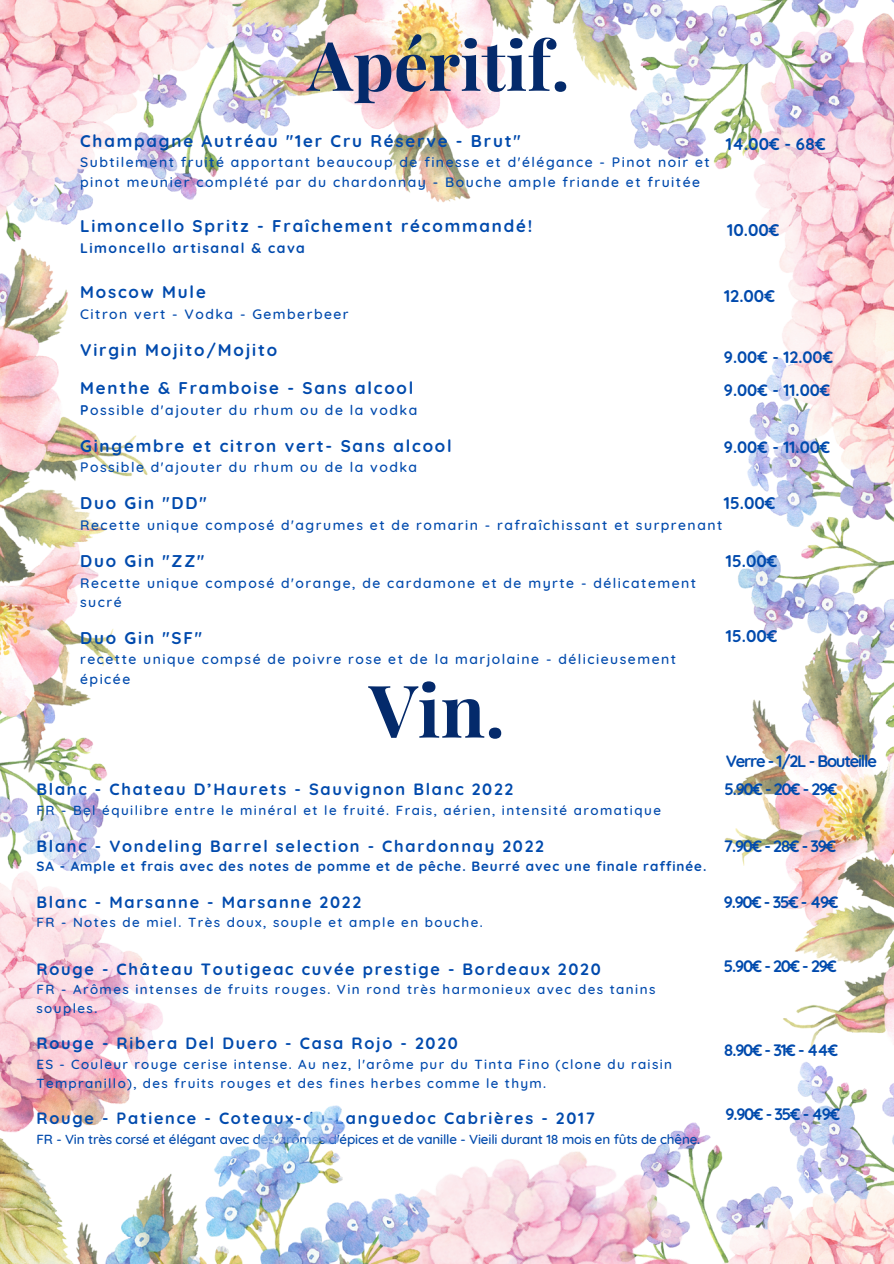
<style>
.page{position:relative;width:894px;height:1264px;background:#fff}
.page>*{position:absolute;margin:0;border:0;box-sizing:border-box;transform-origin:0 0}
.t1{font:700 72.75px "Playfair Display";color:#042a6b}
.t2{font:700 68.25px "Playfair Display";color:#042a6b}
.t3{font:700 16.95px "Quicksand";letter-spacing:.105em;color:#004aad}
.t4{font:700 16.5px "Quicksand";letter-spacing:-.075em;color:#004aad}
.t5{font:700 16.35px "Quicksand";letter-spacing:.105em;color:#004aad}
.t6{font:500 13.95px/19.2px "Quicksand";letter-spacing:.105em;color:#004aad}
.t7{font:700 13.95px "Quicksand";letter-spacing:.105em;color:#004aad}
.t8{font:500 13.35px/18.8px "Quicksand";letter-spacing:.1em;color:#004aad}
.t9{font:500 13.35px "Quicksand";letter-spacing:-.01em;color:#004aad}
.t10{font:700 13.35px "Quicksand";letter-spacing:.07em;color:#004aad}
.s1{font-weight:700}
</style>
<div class="page">
<img style="left:0;top:0;width:893px;height:1263px">
<img style="left:271px;top:1012px;width:546px;height:251px">
<img style="left:36px;top:1105px;width:411px;height:158px">
<h1 class="t2" style="left:307px;top:17px;width:264px">Apéritif.</h1>
<p class="t3" style="left:80px;top:130px;width:442px">Champagne Autréau "1er Cru Réserve - Brut"</p>
<p class="t6" style="left:80px;top:153px;width:631px">Subtilement fruité apportant beaucoup de finesse et d'élégance - Pinot noir et pinot meunier complété par du chardonnay - Bouche ample friande et fruitée</p>
<h2 class="t3" style="left:80px;top:215px;width:453px">Limoncello Spritz - Fraîchement récommandé!</h2>
<h2 class="t7" style="left:80px;top:239px;width:226px">Limoncello artisanal &amp; cava</h2>
<p class="t3" style="left:80px;top:281px;width:127px">Moscow Mule</p>
<p class="t6" style="left:80px;top:304px;width:270px">Citron vert - Vodka - Gemberbeer</p>
<h2 class="t3" style="left:80px;top:339px;width:198px">Virgin Mojito/Mojito</h2>
<p class="t3" style="left:80px;top:377px;width:334px">Menthe &amp; Framboise - Sans alcool</p>
<p class="t6" style="left:80px;top:400px;width:338px"><span class="s1">P</span>ossible d'ajouter du rhum ou de la vodka</p>
<p class="t3" style="left:80px;top:435px;width:373px">Gingembre et citron vert- Sans alcool</p>
<p class="t6" style="left:80px;top:457px;width:338px">Possible d'ajouter du rhum ou de la vodka</p>
<p class="t3" style="left:80px;top:492px;width:128px">Duo Gin "DD"</p>
<p class="t6" style="left:80px;top:515px;width:643px">Recette unique composé d'agrumes et de romarin - rafraîchissant et surprenant</p>
<p class="t3" style="left:80px;top:550px;width:126px">Duo Gin "ZZ"</p>
<p class="t6" style="left:80px;top:572px;width:617px">Recette unique composé d'orange, de cardamone et de myrte - délicatement sucré</p>
<p class="t3" style="left:80px;top:626px;width:123px">Duo Gin "SF"</p>
<p class="t6" style="left:80px;top:649px;width:597px">recette unique compsé de poivre rose et de la marjolaine - délicieusement épicée</p>
<h2 class="t3" style="left:725px;top:133px;width:101px">14.00€ - 68€</h2>
<h2 class="t3" style="left:727px;top:219px;width:54px">10.00€</h2>
<h2 class="t3" style="left:723px;top:285px;width:52px">12.00€</h2>
<h2 class="t4" style="left:723px;top:346px;width:111px">9.00€ - 12.00€</h2>
<h2 class="t4" style="left:723px;top:379px;width:108px">9.00€ - 11.00€</h2>
<h2 class="t4" style="left:723px;top:436px;width:108px">9.00€ - 11.00€</h2>
<h2 class="t3" style="left:723px;top:492px;width:53px">15.00€</h2>
<p class="t3" style="left:725px;top:550px;width:53px">15.00€</p>
<h2 class="t3" style="left:725px;top:624px;width:53px">15.00€</h2>
<h2 class="t1" style="left:369px;top:659px;width:137px">Vin.</h2>
<h2 class="t5" style="left:36px;top:779px;width:478px">Blanc - Chateau D’Haurets - Sauvignon Blanc 2022</h2>
<h2 class="t8" style="left:36px;top:800px;width:626px">FR - Bel équilibre entre le minéral et le fruité. Frais, aérien, intensité aromatique</h2>
<h2 class="t5" style="left:36px;top:835px;width:509px">Blanc - Vondeling Barrel selection - Chardonnay 2022</h2>
<h2 class="t10" style="left:36px;top:858px;width:671px">SA - Ample et frais avec des notes de pomme et de pêche. Beurré avec une finale raffinée.</h2>
<h2 class="t5" style="left:36px;top:891px;width:326px">Blanc - Marsanne - Marsanne 2022</h2>
<h1 class="t8" style="left:36px;top:913px;width:448px">FR - Notes de miel. Très doux, souple et ample en bouche.</h1>
<h2 class="t5" style="left:36px;top:958px;width:565px">Rouge - Château Toutigeac cuvée prestige - Bordeaux 2020</h2>
<p class="t8" style="left:36px;top:979px;width:620px">FR - Arômes intenses de fruits rouges. Vin rond très harmonieux avec des tanins souples.</p>
<p class="t5" style="left:36px;top:1033px;width:423px">Rouge - Ribera Del Duero - Casa Rojo - 2020</p>
<p class="t8" style="left:36px;top:1054px;width:637px">ES - Couleur rouge cerise intense. Au nez, l'arôme pur du Tinta Fino (clone du raisin<br>Tempranillo), des fruits rouges et des fines herbes comme le thym.</p>
<p class="t5" style="left:36px;top:1107px;width:560px">Rouge - Patience - Coteaux-du-Languedoc Cabrières - 2017</p>
<p class="t9" style="left:36px;top:1130px;width:665px">FR - Vin très corsé et élégant avec des arômes d'épices et de vanille - Vieili durant 18 mois en fûts de chêne.</p>
<p class="t4" style="left:725px;top:750px;width:152px">Verre - 1/2L - Bouteille</p>
<p class="t4" style="left:724px;top:779px;width:114px">5.90€ - 20€ - 29€</p>
<p class="t4" style="left:723px;top:835px;width:113px">7.90€ - 28€ - 39€</p>
<p class="t4" style="left:723px;top:891px;width:116px">9.90€ - 35€ - 49€</p>
<p class="t4" style="left:723px;top:955px;width:114px">5.90€ - 20€ - 29€</p>
<p class="t4" style="left:723px;top:1039px;width:116px">8.90€ - 31€ - 44€</p>
<p class="t4" style="left:725px;top:1103px;width:116px">9.90€ - 35€ - 49€</p>
</div>
